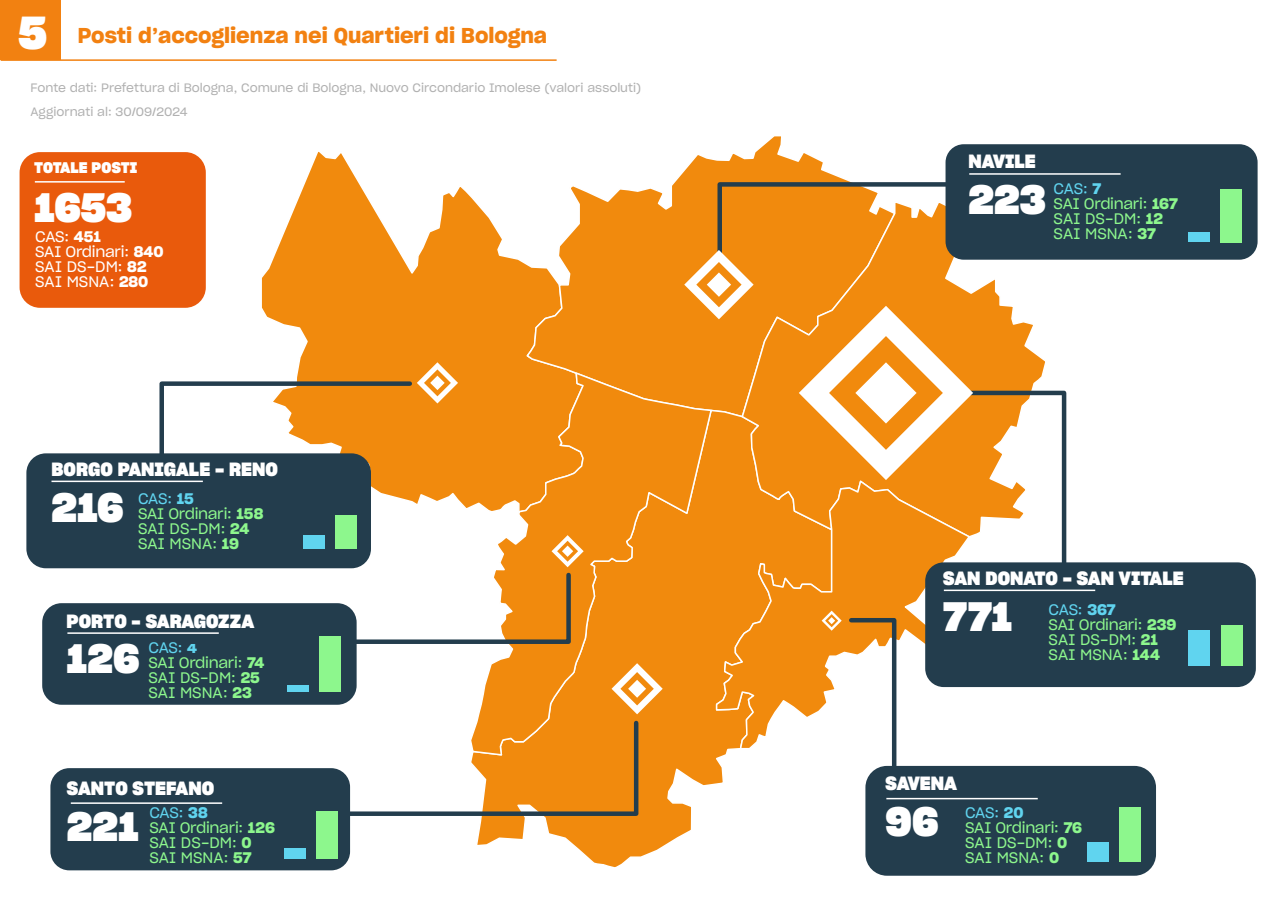
<style>
.page{position:relative;width:1269px;height:898px;background:#fff}
.page>*{position:absolute;margin:0;border:0;box-sizing:border-box;transform-origin:0 0}
.t1{font:45px "Sharp Grotesk Bold 20";color:#fff}
.t2{font:40.05px "Sharp Grotesk Bold 20";color:#fff}
.t3{font:21px "Sharp Grotesk Semi Bold 20";color:#f28111}
.t4{font:18.6px "Sharp Grotesk Bold 20";color:#fff}
.t5{font:15px/15px "Sharp Grotesk Book 20";letter-spacing:-.005em;color:#8df78d}
.t6{font:15px/15px "Sharp Grotesk Book 20";letter-spacing:-.005em;color:#fff}
.t7{font:15px "Sharp Grotesk Bold 20";color:#fff}
.t8{font:12px/24px "Sharp Grotesk Book 20";color:#b1b1b1}
.s1{font-family:"Sharp Grotesk Semi Bold 20"}
.s2{color:#60d4ef}
.s3{font-family:"Sharp Grotesk Semi Bold 20";color:#60d4ef}
</style>
<div class="page">
<div style="left:865px;top:766px;width:290px;height:110px;background:#233d4d;border-radius:22px"></div>
<div style="left:42px;top:603px;width:314px;height:102px;background:#233d4d;border-radius:19px"></div>
<svg style="left:261px;top:151px;width:265px;height:357px"></svg>
<svg style="left:526px;top:136px;width:320px;height:235px"></svg>
<svg style="left:477px;top:574px;width:250px;height:294px"></svg>
<div style="left:469px;top:371px;width:243px;height:385px;background:#f18a0d"></div>
<svg style="left:715px;top:574px;width:256px;height:176px"></svg>
<div style="left:945px;top:144px;width:312px;height:116px;background:#233d4d;border-radius:18px"></div>
<div style="left:26px;top:453px;width:345px;height:115px;background:#233d4d;border-radius:19px"></div>
<div style="left:50px;top:768px;width:300px;height:102px;background:#233d4d;border-radius:19px"></div>
<div style="left:925px;top:562px;width:330px;height:125px;background:#233d4d;border-radius:19px"></div>
<hr style="left:969px;top:173px;width:151px;height:2px;background:#fff">
<hr style="left:51px;top:481px;width:152px;height:1px;background:#fff">
<hr style="left:67px;top:632px;width:152px;height:2px;background:#fff">
<hr style="left:71px;top:802px;width:151px;height:2px;background:#fff">
<hr style="left:886px;top:798px;width:151px;height:1px;background:#fff">
<hr style="left:943px;top:589px;width:152px;height:2px;background:#fff">
<svg style="left:185px;top:535px;width:398px;height:111px"></svg>
<svg style="left:157px;top:362px;width:301px;height:109px"></svg>
<svg style="left:821px;top:611px;width:77px;height:187px"></svg>
<svg style="left:299px;top:663px;width:363px;height:155px"></svg>
<svg style="left:684px;top:180px;width:418px;height:394px"></svg>
<div style="left:20px;top:152px;width:186px;height:156px;background:#e95a0c;border-radius:20px"></div>
<hr style="left:35px;top:181px;width:90px;height:2px;background:#fff">
<hr style="left:1px;top:59px;width:555px;height:2px;background:#f28111">
<div style="left:0;top:0;width:60px;height:60px;background:#f28111"></div>
<div style="left:335px;top:515px;width:21px;height:34px;background:#8df78d"></div>
<div style="left:303px;top:535px;width:21px;height:14px;background:#60d4ef"></div>
<div style="left:319px;top:636px;width:21px;height:56px;background:#8df78d"></div>
<div style="left:287px;top:685px;width:21px;height:7px;background:#60d4ef"></div>
<div style="left:316px;top:811px;width:22px;height:48px;background:#8df78d"></div>
<div style="left:284px;top:848px;width:21px;height:11px;background:#60d4ef"></div>
<div style="left:1119px;top:806px;width:21px;height:55px;background:#8df78d"></div>
<div style="left:1087px;top:842px;width:21px;height:19px;background:#60d4ef"></div>
<div style="left:1220px;top:625px;width:21px;height:40px;background:#8df78d"></div>
<div style="left:1188px;top:630px;width:21px;height:35px;background:#60d4ef"></div>
<div style="left:1220px;top:189px;width:21px;height:53px;background:#8df78d"></div>
<div style="left:1188px;top:233px;width:21px;height:9px;background:#60d4ef"></div>
<h1 class="t1" style="left:19px;top:-2px;width:30px">5</h1>
<h3 class="t3" style="left:78px;top:18px;width:471px">Posti d’accoglienza nei Quartieri di Bologna</h3>
<p class="t8" style="left:30px;top:75px;width:612px">Fonte dati: Prefettura di Bologna, Comune di Bologna, Nuovo Circondario Imolese (valori assoluti)<br>Aggiornati al: 30/09/2024</p>
<p class="t7" style="left:34px;top:156px;width:105px">TOTALE POSTI</p>
<h2 class="t2" style="left:34px;top:177px;width:100px">1653</h2>
<p class="t6" style="left:35px;top:228px;width:130px">CAS: <span class="s1">451<br></span>SAI Ordinari: <span class="s1">840<br></span>SAI DS-DM: <span class="s1">82<br></span>SAI MSNA: <span class="s1">280</span></p>
<p class="t4" style="left:51px;top:455px;width:228px">BORGO PANIGALE - RENO</p>
<h2 class="t2" style="left:51px;top:476px;width:74px">216</h2>
<p class="t5" style="left:138px;top:490px;width:127px"><span class="s2">CAS:</span> <span class="s3">15<br></span>SAI Ordinari: <span class="s1">158<br></span>SAI DS-DM: <span class="s1">24<br></span>SAI MSNA: <span class="s1">19</span></p>
<p class="t4" style="left:67px;top:606px;width:189px">PORTO - SARAGOZZA</p>
<h2 class="t2" style="left:67px;top:628px;width:74px">126</h2>
<p class="t5" style="left:149px;top:639px;width:117px"><span class="s2">CAS:</span> <span class="s3">4<br></span>SAI Ordinari: <span class="s1">74<br></span>SAI DS-DM: <span class="s1">25<br></span>SAI MSNA: <span class="s1">23</span></p>
<p class="t4" style="left:67px;top:773px;width:149px">SANTO STEFANO</p>
<p class="t4" style="left:968px;top:147px;width:69px">NAVILE</p>
<h2 class="t2" style="left:968px;top:169px;width:79px">223</h2>
<p class="t5" style="left:1053px;top:181px;width:126px"><span class="s2">CAS:</span> <span class="s3">7<br></span>SAI Ordinari: <span class="s1">167<br></span>SAI DS-DM: <span class="s1">12<br></span>SAI MSNA: <span class="s1">37</span></p>
<p class="t4" style="left:943px;top:564px;width:242px">SAN DONATO - SAN VITALE</p>
<h2 class="t2" style="left:943px;top:585px;width:71px">771</h2>
<p class="t5" style="left:1048px;top:601px;width:129px"><span class="s2">CAS:</span> <span class="s3">367<br></span>SAI Ordinari: <span class="s1">239<br></span>SAI DS-DM: <span class="s1">21<br></span>SAI MSNA: <span class="s1">144</span></p>
<p class="t4" style="left:885px;top:769px;width:73px">SAVENA</p>
<h2 class="t2" style="left:67px;top:795px;width:74px">221</h2>
<h2 class="t2" style="left:885px;top:790px;width:55px">96</h2>
<p class="t5" style="left:149px;top:804px;width:127px"><span class="s2">CAS:</span> <span class="s3">38<br></span>SAI Ordinari: <span class="s1">126<br></span>SAI DS-DM: <span class="s1">0<br></span>SAI MSNA: <span class="s1">57</span></p>
<p class="t5" style="left:965px;top:804px;width:118px"><span class="s2">CAS:</span> <span class="s3">20<br></span>SAI Ordinari: <span class="s1">76<br></span>SAI DS-DM: <span class="s1">0<br></span>SAI MSNA: <span class="s1">0</span></p>
</div>
